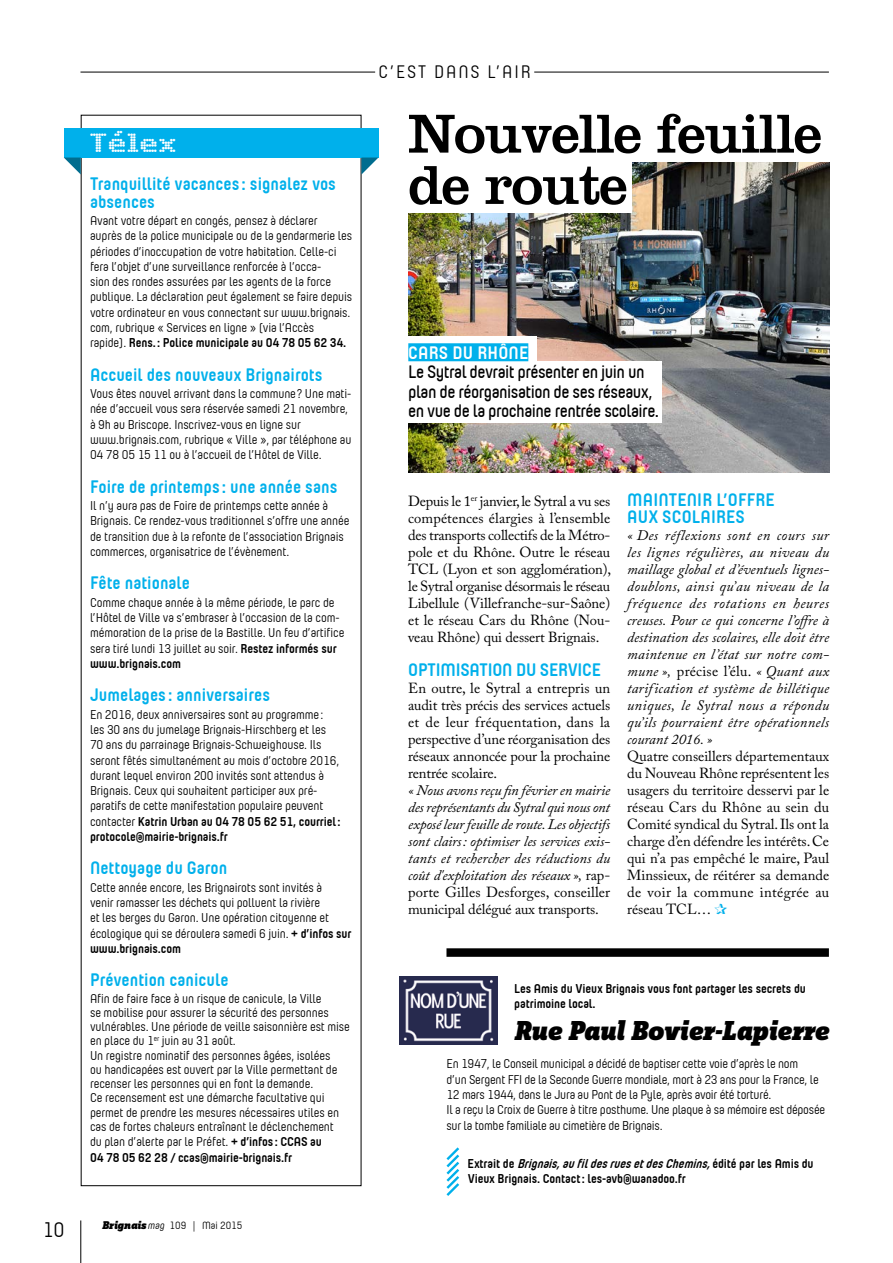
<style>
.page{position:relative;width:893px;height:1263px;background:#fff}
.page>*{position:absolute;margin:0;border:0;box-sizing:border-box;transform-origin:0 0}
.t1{font:57px/51.3px "Clarendon LT Std";letter-spacing:-.025em;color:#000}
.t2{font:italic 900 28.5px "Zine Slab Dis";letter-spacing:-.01em;color:#000}
.t3{font:27px "Dot Matrix Two Extended";color:#fff}
.t4{font:21px "Yummo";color:#000}
.t5{font:700 18px/18px "Yummo";color:#00b0eb}
.t6{font:600 18px/19.5px "Yummo";letter-spacing:-.03em;color:#000}
.t7{font:18px "Yummo";letter-spacing:.11em;color:#000}
.t8{font:700 18px "Yummo";letter-spacing:.01em;color:#fff}
.t9{font:14.55px/17px "Adobe Caslon Pro";letter-spacing:-.01em;color:#000;text-align:justify}
.t10{font:italic 14.55px/17px "Adobe Caslon Pro";letter-spacing:.005em;color:#000;text-align:justify}
.t11{font:12.75px/15.3px "Yummo";letter-spacing:-.01em;color:#000}
.t12{font:700 12.75px/15.3px "Yummo";letter-spacing:-.01em;color:#000}
.t13{font:10.5px "Yummo";color:#000}
.s1{font-weight:700}
.s2{font-family:"Zine Slab Dis";font-weight:900;font-style:italic;font-size:11.7px}
.s3{font-style:italic}
.s4{font-style:normal}
.s5{color:#00b0eb}
</style>
<div class="page">
<hr style="left:80px;top:72px;width:749px;height:1px;background:#000">
<div style="left:375px;top:63px;width:159px;height:18px;background:#fff"></div>
<div style="left:64px;top:128px;width:314px;height:30px;background:#00b0eb"></div>
<svg style="left:64px;top:158px;width:17px;height:17px"></svg>
<svg style="left:361px;top:158px;width:17px;height:17px"></svg>
<svg style="left:446px;top:1147px;width:14px;height:49px"></svg>
<img style="left:400px;top:976px;width:97px;height:68px">
<img style="left:408px;top:163px;width:421px;height:309px">
<div style="left:400px;top:153px;width:232px;height:60px;background:#fff"></div>
<div style="left:446px;top:948px;width:383px;height:9px;background:#000"></div>
<div style="left:432px;top:361px;width:230px;height:61px;background:#fff"></div>
<div style="left:400px;top:336px;width:137px;height:87px;background:#fff"></div>
<div style="left:408px;top:343px;width:120px;height:18px;background:#00b0eb"></div>
<hr style="left:80px;top:1220px;width:1px;height:43px;background:#000">
<h3 class="t3" style="left:89px;top:128px;width:89px">Télex</h3>
<h3 class="t5" style="left:90px;top:171px;width:247px">Tranquillité vacances : signalez vos absences</h3>
<p class="t11" style="left:90px;top:212px;width:264px">Avant votre départ en congés, pensez à déclarer auprès de la police municipale ou de la gendarmerie les périodes d’inoccupation de votre habitation. Celle-ci fera l’objet d’une surveillance renforcée à l’occa-<br>sion des rondes assurées par les agents de la force publique. La déclaration peut également se faire depuis votre ordinateur en vous connectant sur www.brignais. com, rubrique « Services en ligne » (via l’Accès rapide). <span class="s1">Rens.: Police municipale au 04 78 05 62 34.</span></p>
<h3 class="t5" style="left:90px;top:363px;width:234px">Accueil des nouveaux Brignairots</h3>
<p class="t11" style="left:90px;top:385px;width:263px">Vous êtes nouvel arrivant dans la commune? Une mati&shy;née d’accueil vous sera réservée samedi 21 novembre, à 9h au Briscope. Inscrivez-vous en ligne sur www.brignais.com, rubrique « Ville », par téléphone au 04 78 05 15 11 ou à l’accueil de l’Hôtel de Ville.</p>
<h3 class="t5" style="left:90px;top:474px;width:249px">Foire de printemps : une année sans</h3>
<p class="t11" style="left:90px;top:497px;width:261px">Il n’y aura pas de Foire de printemps cette année à Brignais. Ce rendez-vous traditionnel s’offre une année de transition due à la refonte de l’association Brignais commerces, organisatrice de l’évènement.</p>
<h3 class="t5" style="left:90px;top:571px;width:102px">Fête nationale</h3>
<p class="t11" style="left:90px;top:594px;width:256px">Comme chaque année à la même période, le parc de l’Hôtel de Ville va s’embraser à l’occasion de la com&shy;mémoration de la prise de la Bastille. Un feu d’artifice sera tiré lundi 13 juillet au soir. <span class="s1">Restez informés sur www.brignais.com</span></p>
<h3 class="t5" style="left:90px;top:683px;width:182px">Jumelages : anniversaires</h3>
<p class="t11" style="left:90px;top:706px;width:252px">En 2016, deux anniversaires sont au programme: les 30 ans du jumelage Brignais-Hirschberg et les 70 ans du parrainage Brignais-Schweighouse. Ils seront fêtés simultanément au mois d’octobre 2016, durant lequel environ 200 invités sont attendus à Brignais. Ceux qui souhaitent participer aux pré&shy;paratifs de cette manifestation populaire peuvent contacter <span class="s1">Katrin Urban au 04 78 05 62 51, courriel: protocole@mairie-brignais.fr</span></p>
<h3 class="t5" style="left:90px;top:856px;width:139px">Nettoyage du Garon</h3>
<p class="t11" style="left:90px;top:879px;width:263px">Cette année encore, les Brignairots sont invités à<br>venir ramasser les déchets qui polluent la rivière<br>et les berges du Garon. Une opération citoyenne et écologique qui se déroulera samedi 6 juin. <span class="s1">+ d’infos sur www.brignais.com</span></p>
<h3 class="t5" style="left:90px;top:968px;width:140px">Prévention canicule</h3>
<p class="t11" style="left:90px;top:990px;width:261px;line-height:14.4px">Afin de faire face à un risque de canicule, la Ville<br>se mobilise pour assurer la sécurité des personnes vulnérables. Une période de veille saisonnière est mise en place du 1<sup>er</sup> juin au 31 août.<br>Un registre nominatif des personnes âgées, isolées<br>ou handicapées est ouvert par la Ville permettant de recenser les personnes qui en font la demande.<br>Ce recensement est une démarche facultative qui permet de prendre les mesures nécessaires utiles en cas de fortes chaleurs entraînant le déclenchement<br>du plan d’alerte par le Préfet. <span class="s1">+ d’infos: CCAS au<br>04 78 05 62 28 / ccas@mairie-brignais.fr</span></p>
<h3 class="t4" style="left:43px;top:1215px;width:24px">10</h3>
<p class="t13" style="left:102px;top:1218px;width:142px"><span class="s2">Brignais</span><span class="s3">mag</span> 109 | Mai 2015</p>
<h3 class="t7" style="left:379px;top:59px;width:154px">C’est dans l’air</h3>
<h1 class="t1" style="left:408px;top:108px;width:415px">Nouvelle feuille de route</h1>
<h3 class="t8" style="left:408px;top:336px;width:121px">Cars du Rhône</h3>
<h3 class="t6" style="left:408px;top:360px;width:250px">Le Sytral devrait présenter en juin un plan de réorganisation de ses réseaux, en vue de la prochaine rentrée scolaire.</h3>
<p class="t9" style="left:408px;top:492px;width:204px">Depuis le 1<sup>er</sup> janvier, le Sytral a vu ses compétences élargies à l’ensemble des transports collectifs de la Métro&shy;pole et du Rhône. Outre le réseau TCL (Lyon et son agglomération), le Sytral organise désormais le réseau Libellule (Villefranche-sur-Saône) et le réseau Cars du Rhône (Nou&shy;veau Rhône) qui dessert Brignais.</p>
<h3 class="t5" style="left:408px;top:658px;width:194px">Optimisation du service</h3>
<p class="t9" style="left:408px;top:680px;width:204px">En outre, le Sytral a entrepris un audit très précis des services actuels et de leur fréquentation, dans la perspective d’une réorganisation des réseaux annoncée pour la prochaine rentrée scolaire.</p>
<p class="t10" style="left:408px;top:782px;width:203px">« Nous avons reçu fin février en mairie des représentants du Sytral qui nous ont exposé leur feuille de route. Les objectifs sont clairs: optimiser les services exis&shy;tants et rechercher des réductions du coût d'exploitation des réseaux », <span class="s4">rap&shy;porte Gilles Desforges, conseiller municipal délégué aux transports.</span></p>
<h3 class="t5" style="left:627px;top:488px;width:111px">Maintenir l’offr</h3>
<h3 class="t5" style="left:766px;top:488px;width:11px">e</h3>
<h3 class="t5" style="left:627px;top:505px;width:117px">aux scolaires</h3>
<p class="t10" style="left:627px;top:527px;width:204px">« Des réflexions sont en cours sur les lignes régulières, au niveau du maillage global et d’éventuels lignes&shy;doublons, ainsi qu’au niveau de la fréquence des rotations en heures creuses. Pour ce qui concerne l’offre à destination des scolaires, elle doit être maintenue en l’état sur notre com&shy;mune », <span class="s4">précise l’élu.</span> « Quant aux tarification et système de billétique uniques, le Sytral nous a répondu qu’ils pourraient être opérationnels courant 2016. »</p>
<p class="t9" style="left:627px;top:748px;width:204px">Quatre conseillers départementaux du Nouveau Rhône représentent les usagers du territoire desservi par le réseau Cars du Rhône au sein du Comité syndical du Sytral. Ils ont la charge d’en défendre les intérêts. Ce qui n’a pas empêché le maire, Paul Minssieux, de réitérer sa demande de voir la commune intégrée au réseau TCL… <span class="s5">✰</span></p>
<p class="t12" style="left:514px;top:979px;width:293px">Les Amis du Vieux Brignais vous font partager les secrets du patrimoine local.</p>
<h2 class="t2" style="left:514px;top:1015px;width:316px">Rue Paul Bovier-Lapierre</h2>
<p class="t11" style="left:446px;top:1055px;width:380px">En 1947, le Conseil municipal a décidé de baptiser cette voie d’après le nom<br>d’un Sergent FFI de la Seconde Guerre mondiale, mort à 23 ans pour la France, le 12 mars 1944, dans le Jura au Pont de la Pyle, après avoir été torturé.<br>Il a reçu la Croix de Guerre à titre posthume. Une plaque à sa mémoire est déposée sur la tombe familiale au cimetière de Brignais.</p>
<p class="t12" style="left:468px;top:1154px;width:348px">E x t r a i t d e <span class="s3">Brignais,aufildesruesetdesChemins,</span>é d i t é p a r l e s A m i s d u<br>Vieux Brignais. Contact: les-avb@wanadoo.fr</p>
</div>
